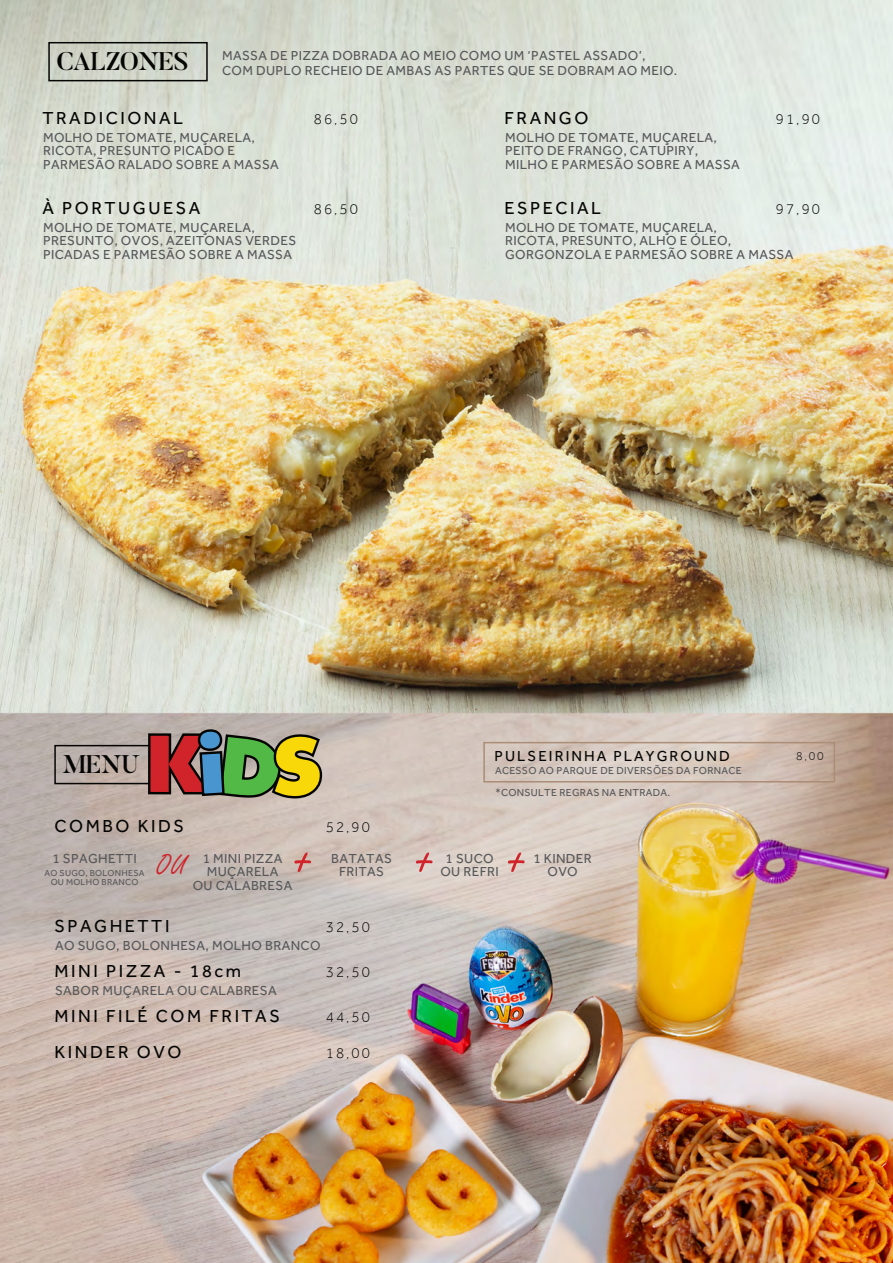
<style>
.page{position:relative;width:893px;height:1263px;background:#fff}
.page>*{position:absolute;margin:0;border:0;box-sizing:border-box;transform-origin:0 0}
.t1{font:60px "Freestyle Script";color:#d1232a}
.t2{font:30px "Freestyle Script";color:#d1232a}
.t3{font:500 25.35px "Butler";letter-spacing:-.025em;color:#050504}
.t4{font:18px "Effra";letter-spacing:.14em;color:#050504}
.t5{font:300 15px "Effra";letter-spacing:.14em;color:#050504}
.t6{font:15px "Effra";letter-spacing:.14em;color:#050504}
.t7{font:13.5px/13.5px "Effra";letter-spacing:.025em;color:#57585a}
.t8{font:300 12px "Effra";color:#050504}
.t9{font:10.5px "Effra";letter-spacing:.025em;color:#57585a}
.t10{font:9px "Effra";letter-spacing:.025em;color:#57585a}
</style>
<div class="page">
<img style="left:0;top:0;width:893px;height:1263px">
<div style="left:48px;top:42px;width:160px;height:39px;border:2px solid #050504"></div>
<div style="left:54px;top:745px;width:113px;height:39px;border:2px solid #050504"></div>
<svg style="left:147px;top:650px;width:176px;height:231px"></svg>
<div style="left:483px;top:742px;width:352px;height:40px;border:2px solid #ac8d76"></div>
<h3 class="t3" style="left:56px;top:45px;width:134px">CALZONES</h3>
<p class="t7" style="left:222px;top:48px;width:457px;line-height:15px">MASSA DE PIZZA DOBRADA AO MEIO COMO UM ‘PASTEL ASSADO’,<br>COM DUPLO RECHEIO DE AMBAS AS PARTES QUE SE DOBRAM AO MEIO.</p>
<h3 class="t4" style="left:43px;top:108px;width:142px">TRADICIONAL</h3>
<p class="t7" style="left:43px;top:130px;width:237px">MOLHO DE TOMATE, MUÇARELA,<br>RICOTA, PRESUNTO PICADO E<br>PARMESÃO RALADO SOBRE A MASSA</p>
<p class="t5" style="left:314px;top:111px;width:46px">86,50</p>
<h3 class="t4" style="left:505px;top:108px;width:85px">FRANGO</h3>
<p class="t7" style="left:505px;top:130px;width:236px">MOLHO DE TOMATE, MUÇARELA,<br>PEITO DE FRANGO, CATUPIRY,<br>MILHO E PARMESÃO SOBRE A MASSA</p>
<p class="t5" style="left:776px;top:111px;width:46px">91,90</p>
<h3 class="t4" style="left:43px;top:198px;width:159px">À PORTUGUESA</h3>
<p class="t7" style="left:43px;top:220px;width:255px">MOLHO DE TOMATE, MUÇARELA,<br>PRESUNTO, OVOS, AZEITONAS VERDES<br>PICADAS E PARMESÃO SOBRE A MASSA</p>
<p class="t5" style="left:314px;top:201px;width:46px">86,50</p>
<h3 class="t4" style="left:505px;top:198px;width:98px">ESPECIAL</h3>
<p class="t7" style="left:505px;top:220px;width:290px">MOLHO DE TOMATE, MUÇARELA,<br>RICOTA, PRESUNTO, ALHO E ÓLEO,<br>GORGONZOLA E PARMESÃO SOBRE A MASSA</p>
<p class="t5" style="left:776px;top:201px;width:46px">97,90</p>
<h3 class="t3" style="left:62px;top:748px;width:79px">MENU</h3>
<p class="t6" style="left:494px;top:747px;width:237px">PULSEIRINHA PLAYGROUND</p>
<p class="t9" style="left:495px;top:765px;width:248px">ACESSO AO PARQUE DE DIVERSÕES DA FORNACE</p>
<p class="t9" style="left:496px;top:787px;width:176px">*CONSULTE REGRAS NA ENTRADA.</p>
<p class="t8" style="left:796px;top:749px;width:29px">8,00</p>
<h3 class="t4" style="left:55px;top:815px;width:131px">COMBO KIDS</h3>
<p class="t7" style="left:52px;top:852px;width:86px">1 SPAGHETTI</p>
<p class="t5" style="left:326px;top:819px;width:46px">52,90</p>
<h2 class="t2" style="left:157px;top:848px;width:31px">OU</h2>
<h1 class="t1" style="left:293px;top:827px;width:22px">+</h1>
<h1 class="t1" style="left:506px;top:827px;width:22px">+</h1>
<h1 class="t1" style="left:414px;top:827px;width:22px">+</h1>
<p class="t7" style="left:193px;top:851px;width:101px;text-align:center">1 MINI PIZZA<br>MUÇARELA<br>OU CALABRESA</p>
<p class="t7" style="left:331px;top:851px;width:62px;text-align:center">BATATAS<br>FRITAS</p>
<p class="t7" style="left:440px;top:851px;width:60px;text-align:center">1 SUCO<br>OU REFRI</p>
<p class="t7" style="left:533px;top:851px;width:60px">1 KINDER</p>
<p class="t10" style="left:45px;top:867px;width:102px">AO SUGO, BOLONHESA</p>
<p class="t7" style="left:547px;top:865px;width:32px">OVO</p>
<p class="t10" style="left:51px;top:876px;width:89px">OU MOLHO BRANCO</p>
<h3 class="t4" style="left:55px;top:916px;width:116px">SPAGHETTI</h3>
<p class="t5" style="left:326px;top:919px;width:46px">32,50</p>
<h3 class="t4" style="left:55px;top:961px;width:188px">MINI PIZZA - 18cm</h3>
<p class="t5" style="left:326px;top:964px;width:46px">32,50</p>
<h3 class="t4" style="left:55px;top:1006px;width:227px">MINI FILÉ COM FRITAS</h3>
<p class="t5" style="left:326px;top:1009px;width:46px">44,50</p>
<p class="t7" style="left:55px;top:939px;width:267px">AO SUGO, BOLONHESA, MOLHO BRANCO</p>
<p class="t7" style="left:55px;top:984px;width:223px">SABOR MUÇARELA OU CALABRESA</p>
<h3 class="t4" style="left:55px;top:1042px;width:128px">KINDER OVO</h3>
<p class="t5" style="left:326px;top:1045px;width:46px">18,00</p>
</div>
